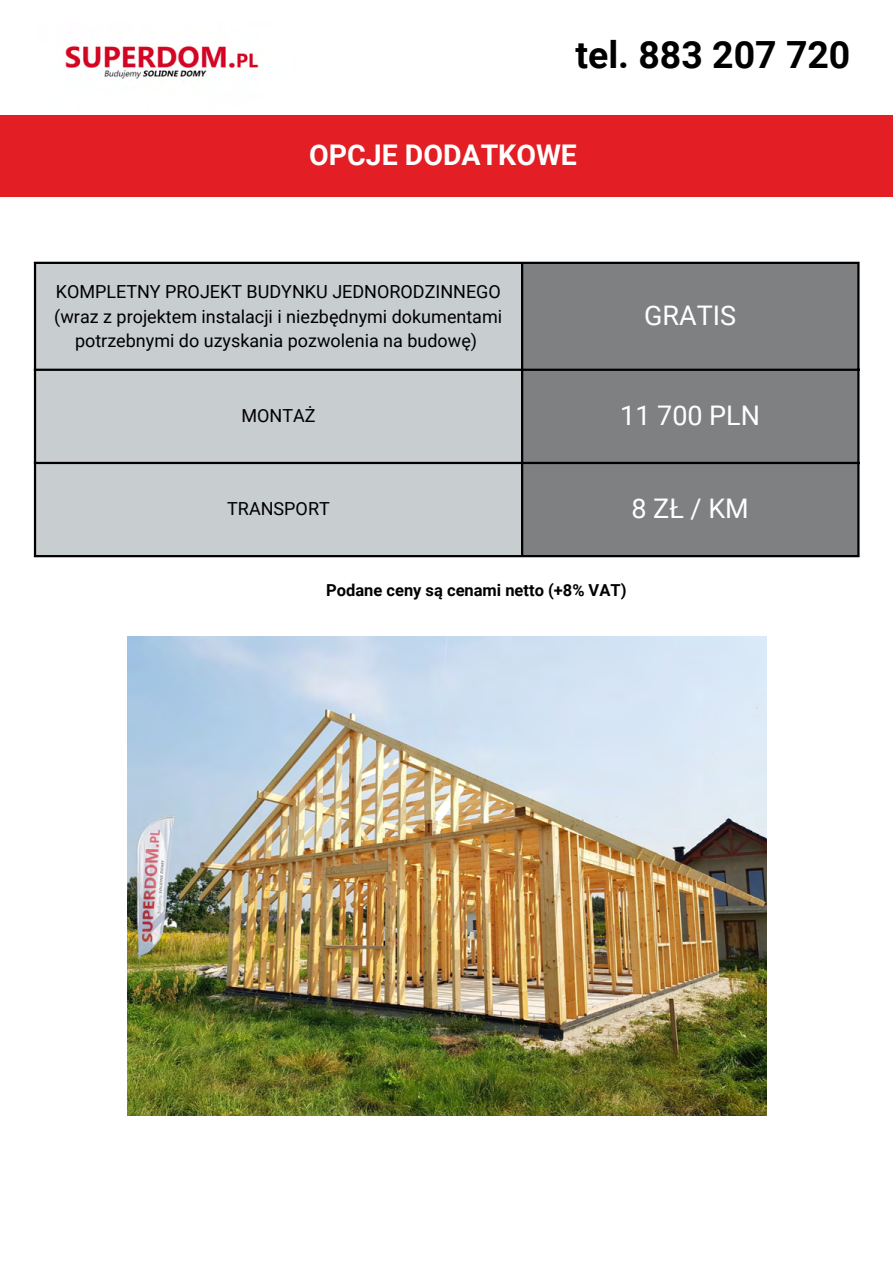
<style>
.page{position:relative;width:893px;height:1264px;background:#fff}
.page>*{position:absolute;margin:0;border:0;box-sizing:border-box;transform-origin:0 0}
.t1{font:700 37.5px "Roboto";color:#000}
.t2{font:700 28.5px "Roboto";color:#fff}
.t3{font:27px "Roboto";color:#fff}
.t4{font:18px/24.8px "Roboto";color:#000;text-align:center}
.t5{font:700 16.5px "Roboto";color:#000}
</style>
<div class="page">
<div style="left:0;top:115px;width:892px;height:81px;background:#e31e24"></div>
<img style="left:65px;top:46px;width:194px;height:33px">
<div style="left:36px;top:264px;width:485px;height:291px;background:#c8cdcf"></div>
<div style="left:523px;top:264px;width:334px;height:291px;background:#7f8082"></div>
<hr style="left:34px;top:264px;width:2px;height:291px;background:#000">
<hr style="left:521px;top:264px;width:2px;height:291px;background:#000">
<hr style="left:857px;top:264px;width:2px;height:291px;background:#000">
<hr style="left:34px;top:262px;width:825px;height:2px;background:#000">
<hr style="left:34px;top:368px;width:825px;height:3px;background:#000">
<hr style="left:34px;top:462px;width:825px;height:2px;background:#000">
<hr style="left:34px;top:555px;width:825px;height:2px;background:#000">
<img style="left:127px;top:636px;width:639px;height:479px">
<h2 class="t1" style="left:575px;top:33px;width:276px">tel. 883 207 720</h2>
<h1 class="t2" style="left:309px;top:138px;width:269px">OPCJE DODATKOWE</h1>
<p class="t4" style="left:54px;top:279px;width:449px">KOMPLETNY PROJEKT BUDYNKU JEDNORODZINNEGO (wraz z projektem instalacji i niezbędnymi dokumentami potrzebnymi do uzyskania pozwolenia na budowę)</p>
<p class="t3" style="left:644px;top:300px;width:93px">GRATIS</p>
<p class="t4" style="left:241px;top:403px;width:76px">MONTAŻ</p>
<p class="t3" style="left:620px;top:400px;width:141px">11 700 PLN</p>
<p class="t4" style="left:227px;top:496px;width:104px">TRANSPORT</p>
<p class="t3" style="left:631px;top:493px;width:119px">8 ZŁ / KM</p>
<p class="t5" style="left:326px;top:581px;width:302px">Podane ceny są cenami netto (+8% VAT)</p>
</div>
